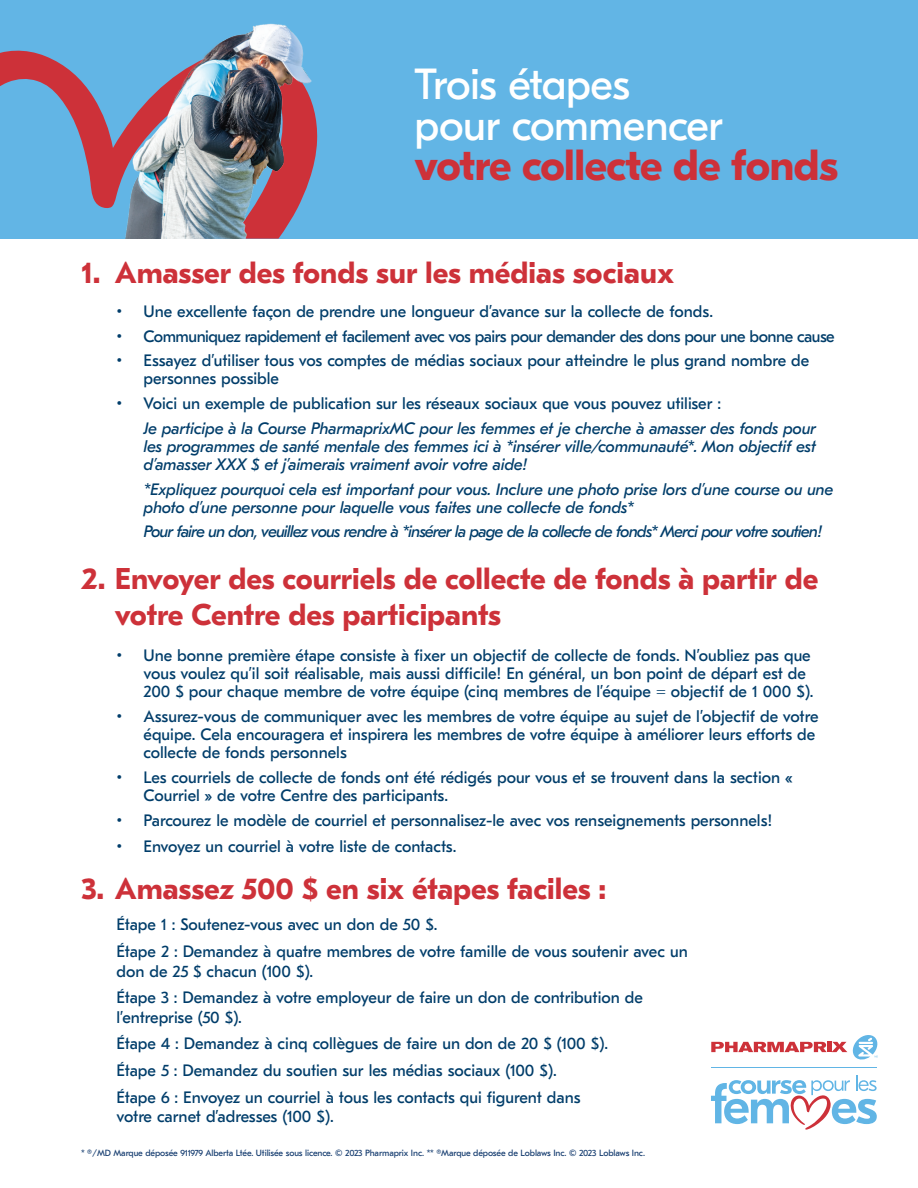
<style>
.page{position:relative;width:918px;height:1188px;background:#fff}
.page>*{position:absolute;margin:0;border:0;box-sizing:border-box;transform-origin:0 0}
.t1{font:43.5px/40.5px "GT Eesti Display";letter-spacing:-.01em;color:#fff}
.t2{font:700 43.5px "GT Eesti Display";letter-spacing:-.01em;color:#cd3139}
.t3{font:700 30px/36px "GT Eesti Text";color:#cd3139}
.t4{font:16.5px/18px "GT Eesti Text";color:#003d6a}
.t5{font:italic 16.5px/18px "GT Eesti Text";letter-spacing:-.015em;color:#003d6a;text-align:justify}
.t6{font:italic 16.5px "GT Eesti Text";letter-spacing:-.05em;color:#003d6a}
.t7{font:16.5px "GT Eesti Text";letter-spacing:-.03em;color:#003d6a}
.t8{font:9px "GT Eesti Text";letter-spacing:-.01em;color:#163d70}
</style>
<div class="page">
<div style="left:0;top:0;width:918px;height:239px;background:#62b5e5"></div>
<svg style="left:0;top:50px;width:318px;height:158px"></svg>
<img style="left:118px;top:23px;width:197px;height:216px">
<hr style="left:711px;top:1067px;width:165px;height:1px;background:#61b5e5">
<svg style="left:711px;top:1075px;width:166px;height:55px"></svg>
<svg style="left:711px;top:1035px;width:167px;height:25px"></svg>
<h1 class="t1" style="left:415px;top:65px;width:310px">Trois étapes pour commencer</h1>
<h1 class="t2" style="left:415px;top:141px;width:425px">votre collecte de fonds</h1>
<h2 class="t3" style="left:81px;top:255px;width:595px">1. Amasser des fonds sur les médias sociaux</h2>
<p class="t4" style="left:117px;top:303px;width:598px">• Une excellente façon de prendre une longueur d’avance sur la collecte de fonds.</p>
<p class="t7" style="left:117px;top:327px;width:720px">• Communiquez rapidement et facilement avec vos pairs pour demander des dons pour une bonne cause</p>
<p class="t4" style="left:144px;top:352px;width:667px;text-indent:-27px">• Essayez d’utiliser tous vos comptes de médias sociaux pour atteindre le plus grand nombre de personnes possible</p>
<p class="t4" style="left:117px;top:395px;width:606px">• Voici un exemple de publication sur les réseaux sociaux que vous pouvez utiliser :</p>
<p class="t5" style="left:144px;top:420px;width:674px">Je participe à la Course PharmaprixMC pour les femmes et je cherche à amasser des fonds pour les programmes de santé mentale des femmes ici à *insérer ville/communauté*. Mon objectif est d’amasser XXX $ et j’aimerais vraiment avoir votre aide!</p>
<p class="t5" style="left:144px;top:480px;width:691px">*Expliquez pourquoi cela est important pour vous. Inclure une photo prise lors d’une course ou une photo d’une personne pour laquelle vous faites une collecte de fonds*</p>
<p class="t6" style="left:144px;top:523px;width:680px">Pour faire un don, veuillez vous rendre à *insérer la page de la collecte de fonds* Merci pour votre soutien!</p>
<h2 class="t3" style="left:115px;top:561px;width:705px;text-indent:-34px">2. Envoyer des courriels de collecte de fonds à partir de votre Centre des participants</h2>
<p class="t4" style="left:144px;top:647px;width:672px;text-indent:-27px">• Une bonne première étape consiste à fixer un objectif de collecte de fonds. N’oubliez pas que vous voulez qu’il soit réalisable, mais aussi difficile! En général, un bon point de départ est de<br>200 $ pour chaque membre de votre équipe (cinq membres de l’équipe = objectif de 1 000 $).</p>
<p class="t4" style="left:144px;top:708px;width:677px;text-indent:-27px">• Assurez-vous de communiquer avec les membres de votre équipe au sujet de l’objectif de votre équipe. Cela encouragera et inspirera les membres de votre équipe à améliorer leurs efforts de collecte de fonds personnels</p>
<p class="t4" style="left:144px;top:769px;width:651px;text-indent:-27px">• Les courriels de collecte de fonds ont été rédigés pour vous et se trouvent dans la section «<br>Courriel » de votre Centre des participants.</p>
<p class="t4" style="left:117px;top:811px;width:658px">• Parcourez le modèle de courriel et personnalisez-le avec vos renseignements personnels!</p>
<p class="t4" style="left:117px;top:838px;width:341px">• Envoyez un courriel à votre liste de contacts.</p>
<h2 class="t3" style="left:81px;top:872px;width:527px">3. Amassez 500 $ en six étapes faciles :</h2>
<p class="t4" style="left:117px;top:912px;width:573px;line-height:26.5px">Étape 1 : Soutenez-vous avec un don de 50 $.<br>Étape 2 : Demandez à quatre membres de votre famille de vous soutenir avec un</p>
<p class="t4" style="left:117px;top:958px;width:528px;line-height:26.5px">don de 25 $ chacun (100 $).<br>Étape 3 : Demandez à votre employeur de faire un don de contribution de</p>
<p class="t4" style="left:117px;top:1004px;width:493px;line-height:26.5px">l’entreprise (50 $).<br>Étape 4 : Demandez à cinq collègues de faire un don de 20 $ (100 $).<br>Étape 5 : Demandez du soutien sur les médias sociaux (100 $).<br>Étape 6 : Envoyez un courriel à tous les contacts qui figurent dans</p>
<p class="t4" style="left:117px;top:1108px;width:219px">votre carnet d’adresses (100 $).</p>
<p class="t8" style="left:81px;top:1148px;width:566px">* ®/MD Marque déposée 911979 Alberta Ltée. Utilisée sous licence. © 2023 Pharmaprix Inc. ** ®Marque déposée de Loblaws Inc. © 2023 Loblaws Inc.</p>
</div>
